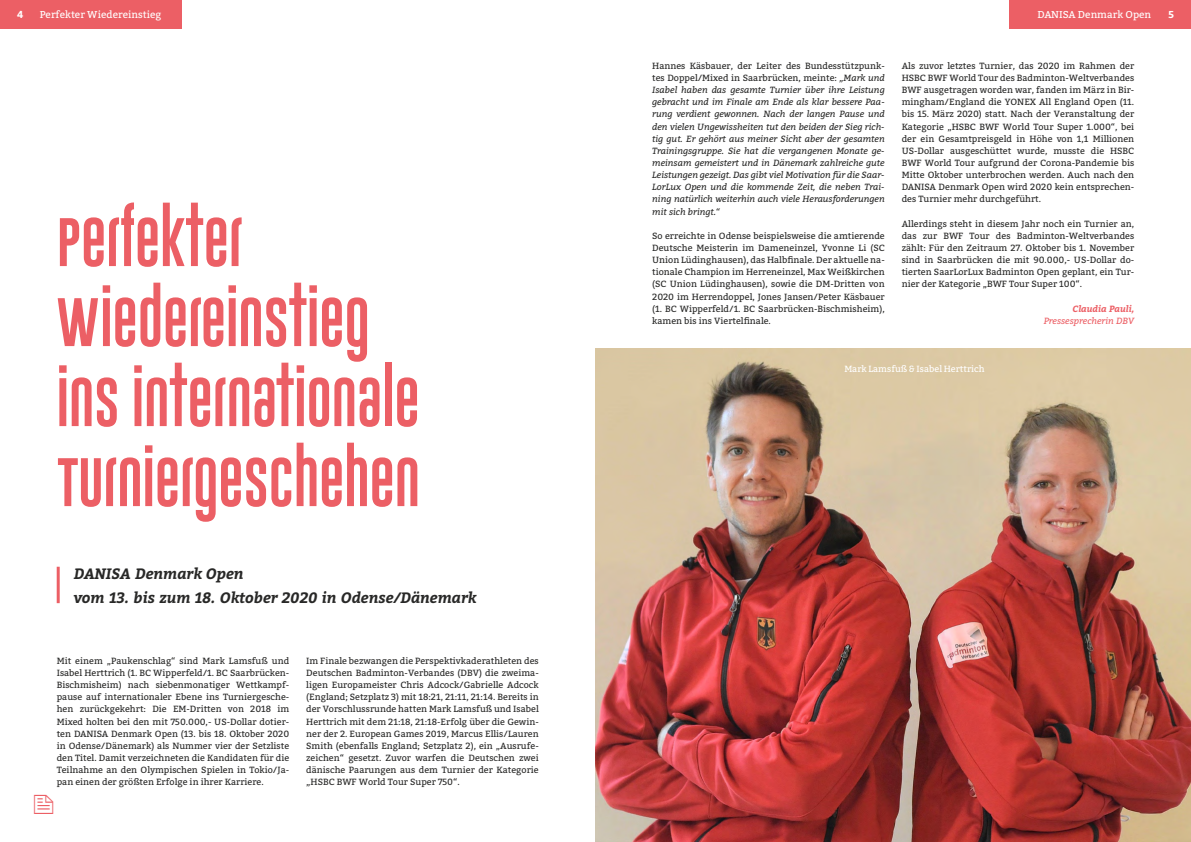
<style>
.page{position:relative;width:1191px;height:842px;background:#fff}
.page>*{position:absolute;margin:0;border:0;box-sizing:border-box;transform-origin:0 0}
.t1{font:50px/80px "Gobold Uplow";color:#ec5f65}
.t2{font:italic 700 15px/24.3px "Bitter";color:#282827}
.t3{font:10px "Bitter";color:#fff}
.t4{font:700 10px "Bitter";color:#fff}
.t5{font:9px/12.1px "Bitter";color:#282827;text-align:justify}
.t6{font:italic 9px/12.1px "Bitter";color:#282827;text-align:justify}
.t7{font:9px "Bitter";color:#fff}
.t8{font:italic 9px "Bitter";color:#ec5f65}
.t9{font:italic 700 9px "Bitter";color:#ec5f65}
.s1{font-style:normal}
</style>
<div class="page">
<hr style="left:57px;top:567px;width:3px;height:36px;background:#ec5f65">
<img style="left:595px;top:348px;width:596px;height:494px">
<div style="left:0;top:0;width:181px;height:28px;background:#ec5f65"></div>
<div style="left:1009px;top:0;width:182px;height:28px;background:#ec5f65"></div>
<p class="t4" style="left:17px;top:8px;width:8px">4</p>
<p class="t3" style="left:40px;top:8px;width:123px">Perfekter Wiedereinstieg</p>
<p class="t3" style="left:1037px;top:8px;width:115px">DANISA Denmark Open</p>
<p class="t4" style="left:1168px;top:8px;width:7px">5</p>
<h1 class="t1" style="left:57px;top:202px;width:365px">PERFEKTER<br>WIEDEREINSTIEG<br>INS INTERNATIONALE<br>TURNIERGESCHEHEN</h1>
<h2 class="t2" style="left:74px;top:562px;width:404px">DANISA Denmark Open<br>vom 13. bis zum 18. Oktober 2020 in Odense/Dänemark</h2>
<p class="t5" style="left:57px;top:655px;width:234px">Mit einem „Paukenschlag“ sind Mark Lamsfuß und Isabel Herttrich (1. BC Wipperfeld/1. BC Saarbrücken-Bischmisheim) nach siebenmonatiger Wettkampf&shy;pause auf internationaler Ebene ins Turniergesche&shy;hen zurückgekehrt: Die EM-Dritten von 2018 im Mixed holten bei den mit 750.000,- US-Dollar dotier&shy;ten DANISA Denmark Open (13. bis 18. Oktober 2020 in Odense/Dänemark) als Nummer vier der Setzliste den Titel. Damit verzeichneten die Kandidaten für die Teilnahme an den Olympischen Spielen in Tokio/Ja&shy;pan einen der größten Erfolge in ihrer Karriere.</p>
<p class="t5" style="left:306px;top:655px;width:234px">Im Finale bezwangen die Perspektivkaderathleten des Deutschen Badminton-Verbandes (DBV) die zweima&shy;ligen Europameister Chris Adcock/Gabrielle Adcock (England; Setzplatz 3) mit 18:21, 21:11, 21:14. Bereits in der Vorschlussrunde hatten Mark Lamsfuß und Isabel Herttrich mit dem 21:18, 21:18-Erfolg über die Gewin&shy;ner der 2. European Games 2019, Marcus Ellis/Lauren Smith (ebenfalls England; Setzplatz 2), ein „Ausrufe&shy;zeichen“ gesetzt. Zuvor warfen die Deutschen zwei dänische Paarungen aus dem Turnier der Kategorie „HSBC BWF World Tour Super 750“.</p>
<p class="t6" style="left:652px;top:60px;width:234px"><span class="s1">Hannes Käsbauer, der Leiter des Bundesstützpunk&shy;tes Doppel/Mixed in Saarbrücken, meinte:</span> „Mark und Isabel haben das gesamte Turnier über ihre Leistung gebracht und im Finale am Ende als klar bessere Paa&shy;rung verdient gewonnen. Nach der langen Pause und den vielen Ungewissheiten tut den beiden der Sieg rich&shy;tig gut. Er gehört aus meiner Sicht aber der gesamten Trainingsgruppe. Sie hat die vergangenen Monate ge&shy;meinsam gemeistert und in Dänemark zahlreiche gute Leistungen gezeigt. Das gibt viel Motivation für die Saar-LorLux Open und die kommende Zeit, die neben Trai&shy;ning natürlich weiterhin auch viele Herausforderungen mit sich bringt.“</p>
<p class="t5" style="left:652px;top:230px;width:234px">So erreichte in Odense beispielsweise die amtierende Deutsche Meisterin im Dameneinzel, Yvonne Li (SC Union Lüdinghausen), das Halbfinale. Der aktuelle na&shy;tionale Champion im Herreneinzel, Max Weißkirchen (SC Union Lüdinghausen), sowie die DM-Dritten von 2020 im Herrendoppel, Jones Jansen/Peter Käsbauer (1. BC Wipperfeld/1. BC Saarbrücken-Bischmisheim), kamen bis ins Viertelfinale.</p>
<p class="t5" style="left:901px;top:60px;width:234px">Als zuvor letztes Turnier, das 2020 im Rahmen der HSBC BWF World Tour des Badminton-Weltverbandes BWF ausgetragen worden war, fanden im März in Bir&shy;mingham/England die YONEX All England Open (11. bis 15. März 2020) statt. Nach der Veranstaltung der Kategorie „HSBC BWF World Tour Super 1.000“, bei der ein Gesamtpreisgeld in Höhe von 1,1 Millionen US-Dollar ausgeschüttet wurde, musste die HSBC BWF World Tour aufgrund der Corona-Pandemie bis Mitte Oktober unterbrochen werden. Auch nach den DANISA Denmark Open wird 2020 kein entsprechen&shy;des Turnier mehr durchgeführt.</p>
<p class="t5" style="left:901px;top:218px;width:234px">Allerdings steht in diesem Jahr noch ein Turnier an, das zur BWF Tour des Badminton-Weltverbandes zählt: Für den Zeitraum 27. Oktober bis 1. November sind in Saarbrücken die mit 90.000,- US-Dollar do&shy;tierten SaarLorLux Badminton Open geplant, ein Tur&shy;nier der Kategorie „BWF Tour Super 100“.</p>
<p class="t9" style="left:1072px;top:303px;width:63px">Claudia Pauli,</p>
<p class="t8" style="left:1043px;top:315px;width:92px">Pressesprecherin DBV</p>
<p class="t7" style="left:844px;top:364px;width:142px">Mark Lamsfuß &amp; Isabel Herttrich</p>
</div>
